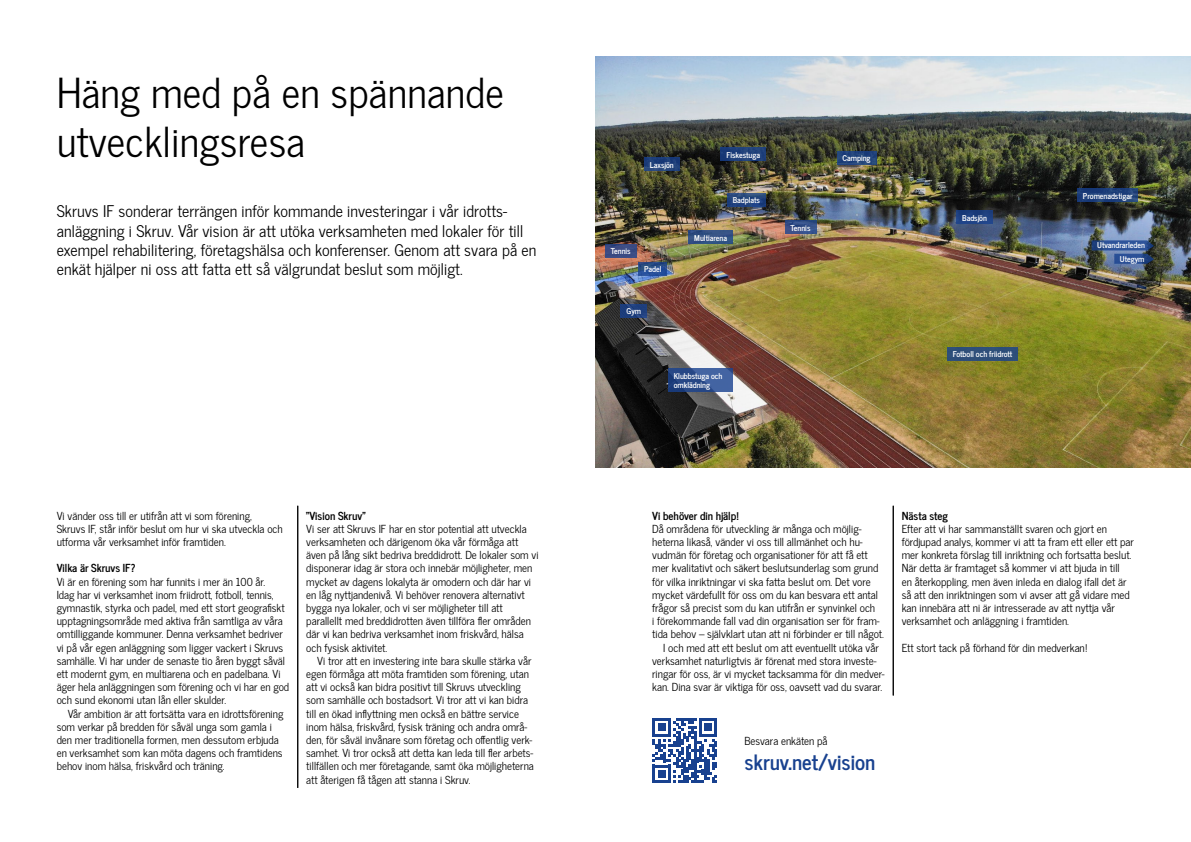
<style>
.page{position:relative;width:1191px;height:842px;background:#fff}
.page>*{position:absolute;margin:0;border:0;box-sizing:border-box;transform-origin:0 0}
.t1{font:41px/49.2px "News Cycle";letter-spacing:.005em;color:#000}
.t2{font:700 21px "News Cycle";color:#18418f}
.t3{font:16px/19.2px "News Cycle";letter-spacing:.005em;color:#000}
.t4{font:11px/13.2px "News Cycle";color:#000}
.t5{font:700 11px "News Cycle";color:#000}
.t6{font:700 8px/13.3px "News Cycle";color:#fff;text-align:right}
</style>
<div class="page">
<hr style="left:297px;top:506px;width:1px;height:282px;background:#000">
<hr style="left:893px;top:506px;width:1px;height:189px;background:#000">
<svg style="left:652px;top:718px;width:65px;height:65px"></svg>
<img style="left:595px;top:57px;width:596px;height:410px">
<svg style="left:644px;top:158px;width:35px;height:13px"></svg>
<div style="left:720px;top:148px;width:45px;height:13px;background:#1d3e7a"></div>
<div style="left:837px;top:151px;width:39px;height:13px;background:#23457c"></div>
<div style="left:605px;top:244px;width:31px;height:14px;background:#3c4b83"></div>
<svg style="left:785px;top:221px;width:31px;height:13px"></svg>
<div style="left:947px;top:347px;width:71px;height:14px;background:#2e4e79"></div>
<div style="left:688px;top:231px;width:44px;height:13px;background:#315284"></div>
<svg style="left:1091px;top:240px;width:63px;height:24px;background:#395582"></svg>
<svg style="left:1077px;top:189px;width:61px;height:13px"></svg>
<svg style="left:621px;top:304px;width:26px;height:14px"></svg>
<svg style="left:668px;top:369px;width:64px;height:23px"></svg>
<svg style="left:638px;top:262px;width:29px;height:13px"></svg>
<svg style="left:727px;top:193px;width:38px;height:13px"></svg>
<div style="left:956px;top:210px;width:36px;height:14px;background:#1e4081"></div>
<h1 class="t1" style="left:57px;top:66px;width:448px">Häng med på en spännande utvecklingsresa</h1>
<p class="t3" style="left:57px;top:201px;width:481px">Skruvs IF sonderar terrängen inför kommande investeringar i vår idrotts&shy;anläggning i Skruv. Vår vision är att utöka verksamheten med lokaler för till exempel rehabilitering, företagshälsa och konferenser. Genom att svara på en enkät hjälper ni oss att fatta ett så välgrundat beslut som möjligt.</p>
<p class="t4" style="left:57px;top:508px;width:227px">Vi vänder oss till er utifrån att vi som förening,<br>Skruvs IF, står inför beslut om hur vi ska utveckla och utforma vår verksamhet inför framtiden.</p>
<p class="t5" style="left:57px;top:558px;width:80px">Vilka är Skruvs IF?</p>
<p class="t4" style="left:57px;top:574px;width:234px">Vi är en förening som har funnits i mer än 100 år.<br>Idag har vi verksamhet inom friidrott, fotboll, tennis, gymnastik, styrka och padel, med ett stort geografiskt upptagningsområde med aktiva från samtliga av våra omtilliggande kommuner. Denna verksamhet bedriver vi på vår egen anläggning som ligger vackert i Skruvs samhälle. Vi har under de senaste tio åren byggt såväl ett modernt gym, en multiarena och en padelbana. Vi äger hela anläggningen som förening och vi har en god och sund ekonomi utan lån eller skulder.</p>
<p class="t4" style="left:57px;top:706px;width:228px;text-indent:11px">Vår ambition är att fortsätta vara en idrottsförening som verkar på bredden för såväl unga som gamla i den mer traditionella formen, men dessutom erbjuda en verksamhet som kan möta dagens och framtidens behov inom hälsa, friskvård och träning.</p>
<p class="t5" style="left:306px;top:506px;width:61px">”Vision Skruv”</p>
<p class="t4" style="left:306px;top:522px;width:234px">Vi ser att Skruvs IF har en stor potential att utveckla verksamheten och därigenom öka vår förmåga att även på lång sikt bedriva breddidrott. De lokaler som vi disponerar idag är stora och innebär möjligheter, men mycket av dagens lokalyta är omodern och där har vi en låg nyttjandenivå. Vi behöver renovera alternativt bygga nya lokaler, och vi ser möjligheter till att parallellt med breddidrotten även tillföra fler områden där vi kan bedriva verksamhet inom friskvård, hälsa och fysisk aktivitet.</p>
<p class="t4" style="left:306px;top:654px;width:229px;text-indent:11px">Vi tror att en investering inte bara skulle stärka vår egen förmåga att möta framtiden som förening, utan att vi också kan bidra positivt till Skruvs utveckling som samhälle och bostadsort. Vi tror att vi kan bidra till en ökad inflyttning men också en bättre service inom hälsa, friskvård, fysisk träning och andra områ&shy;den, för såväl invånare som företag och offentlig verk&shy;samhet. Vi tror också att detta kan leda till fler arbets&shy;tillfällen och mer företagande, samt öka möjligheterna att återigen få tågen att stanna i Skruv.</p>
<p class="t6" style="left:650px;top:157px;width:25px">Laxsjön</p>
<p class="t6" style="left:611px;top:244px;width:21px">Tennis</p>
<p class="t6" style="left:644px;top:262px;width:19px">Padel</p>
<p class="t6" style="left:626px;top:304px;width:16px">Gym</p>
<p class="t6" style="left:726px;top:147px;width:35px">Fiskestuga</p>
<p class="t6" style="left:842px;top:151px;width:30px">Camping</p>
<p class="t6" style="left:732px;top:192px;width:29px">Badplats</p>
<p class="t6" style="left:694px;top:230px;width:34px">Multiarena</p>
<p class="t6" style="left:790px;top:220px;width:21px">Tennis</p>
<p class="t6" style="left:674px;top:370px;width:50px;line-height:9.6px;text-align:left">Klubbstuga och omklädning</p>
<p class="t6" style="left:962px;top:210px;width:26px">Badsjön</p>
<p class="t6" style="left:952px;top:347px;width:61px">Fotboll och friidrott</p>
<p class="t6" style="left:1083px;top:188px;width:51px">Promenadstigar</p>
<p class="t6" style="left:1097px;top:238px;width:49px">Utvandrarleden<br>Utegym</p>
<p class="t5" style="left:652px;top:506px;width:88px">Vi behöver din hjälp!</p>
<p class="t4" style="left:652px;top:522px;width:211px">Då områdena för utveckling är många och möjlig-</p>
<p class="t4" style="left:652px;top:535px;width:212px">heterna likaså, vänder vi oss till allmänhet och hu-</p>
<p class="t4" style="left:652px;top:548px;width:217px">vudmän för företag och organisationer för att få ett</p>
<p class="t4" style="left:652px;top:561px;width:228px">mer kvalitativt och säkert beslutsunderlag som grund</p>
<p class="t4" style="left:652px;top:574px;width:220px">för vilka inriktningar vi ska fatta beslut om. Det vore</p>
<p class="t4" style="left:652px;top:588px;width:227px">mycket värdefullt för oss om du kan besvara ett antal</p>
<p class="t4" style="left:652px;top:601px;width:224px">frågor så precist som du kan utifrån er synvinkel och</p>
<p class="t4" style="left:652px;top:614px;width:229px">i förekommande fall vad din organisation ser för fram-</p>
<p class="t4" style="left:652px;top:627px;width:233px">tida behov – självklart utan att ni förbinder er till något.</p>
<p class="t4" style="left:663px;top:640px;width:217px">I och med att ett beslut om att eventuellt utöka vår</p>
<p class="t4" style="left:652px;top:654px;width:226px">verksamhet naturligtvis är förenat med stora investe-</p>
<p class="t4" style="left:652px;top:667px;width:234px">ringar för oss, är vi mycket tacksamma för din medver-</p>
<p class="t4" style="left:652px;top:680px;width:231px">kan. Dina svar är viktiga för oss, oavsett vad du svarar.</p>
<p class="t4" style="left:744px;top:734px;width:85px">Besvara enkäten på</p>
<h2 class="t2" style="left:744px;top:744px;width:132px">skruv.net/vision</h2>
<p class="t5" style="left:901px;top:506px;width:48px">Nästa steg</p>
<p class="t4" style="left:901px;top:522px;width:234px">Efter att vi har sammanställt svaren och gjort en fördjupad analys, kommer vi att ta fram ett eller ett par mer konkreta förslag till inriktning och fortsatta beslut.<br>När detta är framtaget så kommer vi att bjuda in till<br>en återkoppling, men även inleda en dialog ifall det är så att den inriktningen som vi avser att gå vidare med kan innebära att ni är intresserade av att nyttja vår verksamhet och anläggning i framtiden.</p>
<p class="t4" style="left:901px;top:640px;width:187px">Ett stort tack på förhand för din medverkan!</p>
</div>
